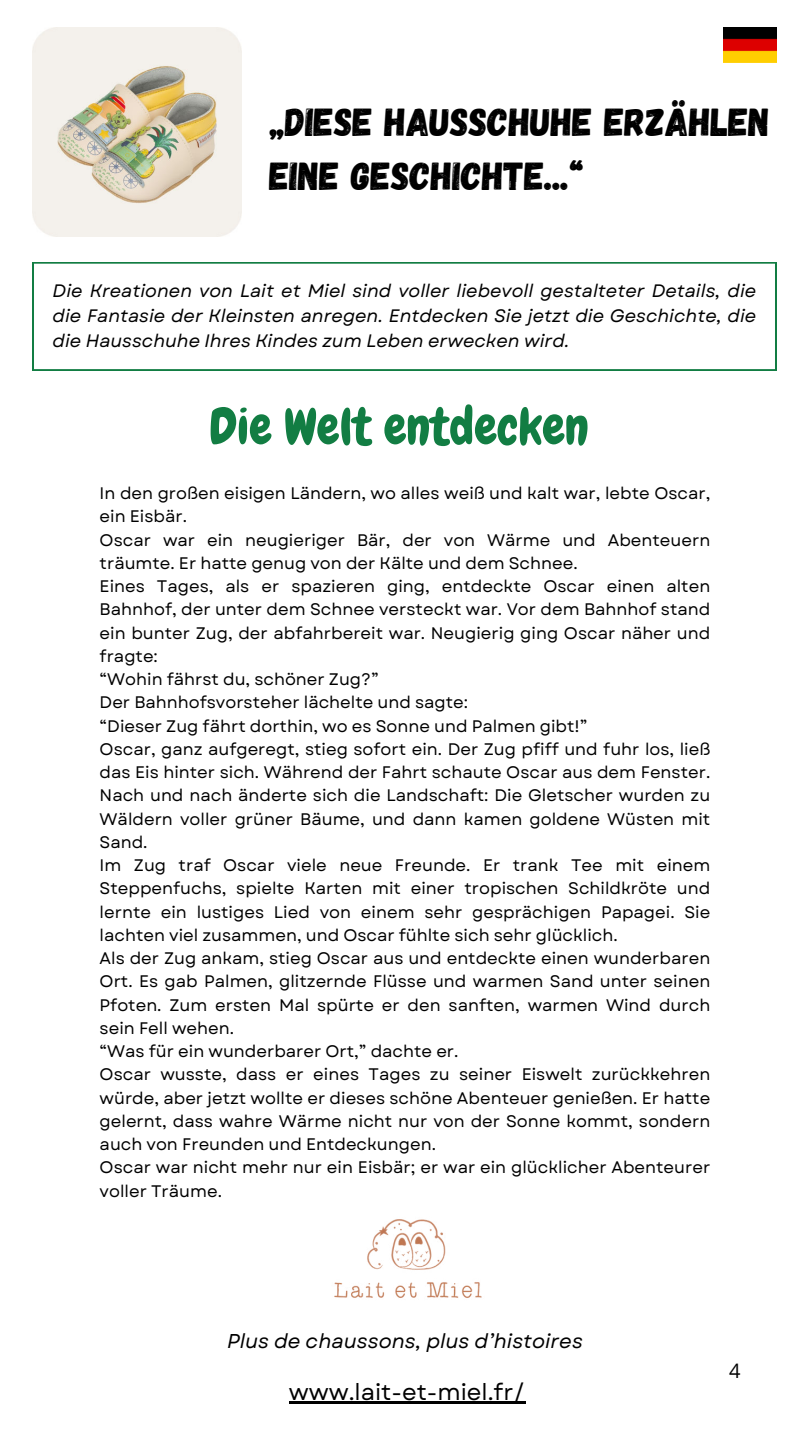
<style>
.page{position:relative;width:810px;height:1440px;background:#fff}
.page>*{position:absolute;margin:0;border:0;box-sizing:border-box;transform-origin:0 0}
.t1{font:51px "Chewy";color:#127d43}
.t2{font:39px/54px "Gagalin";color:#000}
.t3{font:23px "Garet";color:#000}
.t4{font:italic 20px "Garet";color:#000}
.t5{font:20px "Open Sans";color:#000}
.t6{font:italic 18px/24.8px "Garet";color:#000;text-align:justify}
.t7{font:16.7px/23.2px "Garet";color:#000}
</style>
<div class="page">
<img style="left:334px;top:1219px;width:148px;height:79px">
<svg style="left:33px;top:262px;width:743px;height:109px"></svg>
<img style="left:724px;top:27px;width:52px;height:35px">
<hr style="left:289px;top:1402px;width:236px;height:2px;background:#000">
<img style="left:32px;top:27px;width:210px;height:209px">
<h2 class="t2" style="left:269px;top:95px;width:502px">„,DIESE HAUSSCHUHE ERZÄHLEN<br>EINE GESCHICHTE...“</h2>
<p class="t6" style="left:53px;top:279px;width:705px">Die Kreationen von Lait et Miel sind voller liebevoll gestalteter Details, die die Fantasie der Kleinsten anregen. Entdecken Sie jetzt die Geschichte, die die Hausschuhe Ihres Kindes zum Leben erwecken wird.</p>
<h1 class="t1" style="left:209px;top:394px;width:381px">Die Welt entdecken</h1>
<p class="t7" style="left:100px;top:482px;width:612px">In den großen eisigen Ländern, wo alles weiß und kalt war, lebte Oscar, ein Eisbär.<br>Oscar war ein neugieriger Bär, der von Wärme und Abenteuern träumte. Er hatte genug von der Kälte und dem Schnee.<br>Eines Tages, als er spazieren ging, entdeckte Oscar einen alten Bahnhof, der unter dem Schnee versteckt war. Vor dem Bahnhof stand ein bunter Zug, der abfahrbereit war. Neugierig ging Oscar näher und fragte:<br>“Wohin fährst du, schöner Zug?”<br>Der Bahnhofsvorsteher lächelte und sagte:<br>“Dieser Zug fährt dorthin, wo es Sonne und Palmen gibt!”<br>Oscar, ganz aufgeregt, stieg sofort ein. Der Zug pfiff und fuhr los, ließ das Eis hinter sich. Während der Fahrt schaute Oscar aus dem Fenster.<br>Nach und nach änderte sich die Landschaft: Die Gletscher wurden zu Wäldern voller grüner Bäume, und dann kamen goldene Wüsten mit Sand.<br>Im Zug traf Oscar viele neue Freunde. Er trank Tee mit einem Steppenfuchs, spielte Karten mit einer tropischen Schildkröte und lernte ein lustiges Lied von einem sehr gesprächigen Papagei. Sie lachten viel zusammen, und Oscar fühlte sich sehr glücklich.<br>Als der Zug ankam, stieg Oscar aus und entdeckte einen wunderbaren Ort. Es gab Palmen, glitzernde Flüsse und warmen Sand unter seinen Pfoten. Zum ersten Mal spürte er den sanften, warmen Wind durch sein Fell wehen.<br>“Was für ein wunderbarer Ort,” dachte er.<br>Oscar wusste, dass er eines Tages zu seiner Eiswelt zurückkehren würde, aber jetzt wollte er dieses schöne Abenteuer genießen. Er hatte gelernt, dass wahre Wärme nicht nur von der Sonne kommt, sondern auch von Freunden und Entdeckungen.<br>Oscar war nicht mehr nur ein Eisbär; er war ein glücklicher Abenteurer voller Träume.</p>
<p class="t4" style="left:227px;top:1328px;width:357px">Plus de chaussons, plus d’histoires</p>
<h3 class="t3" style="left:289px;top:1378px;width:238px">www.lait-et-miel.fr/</h3>
<p class="t5" style="left:729px;top:1357px;width:13px">4</p>
</div>
